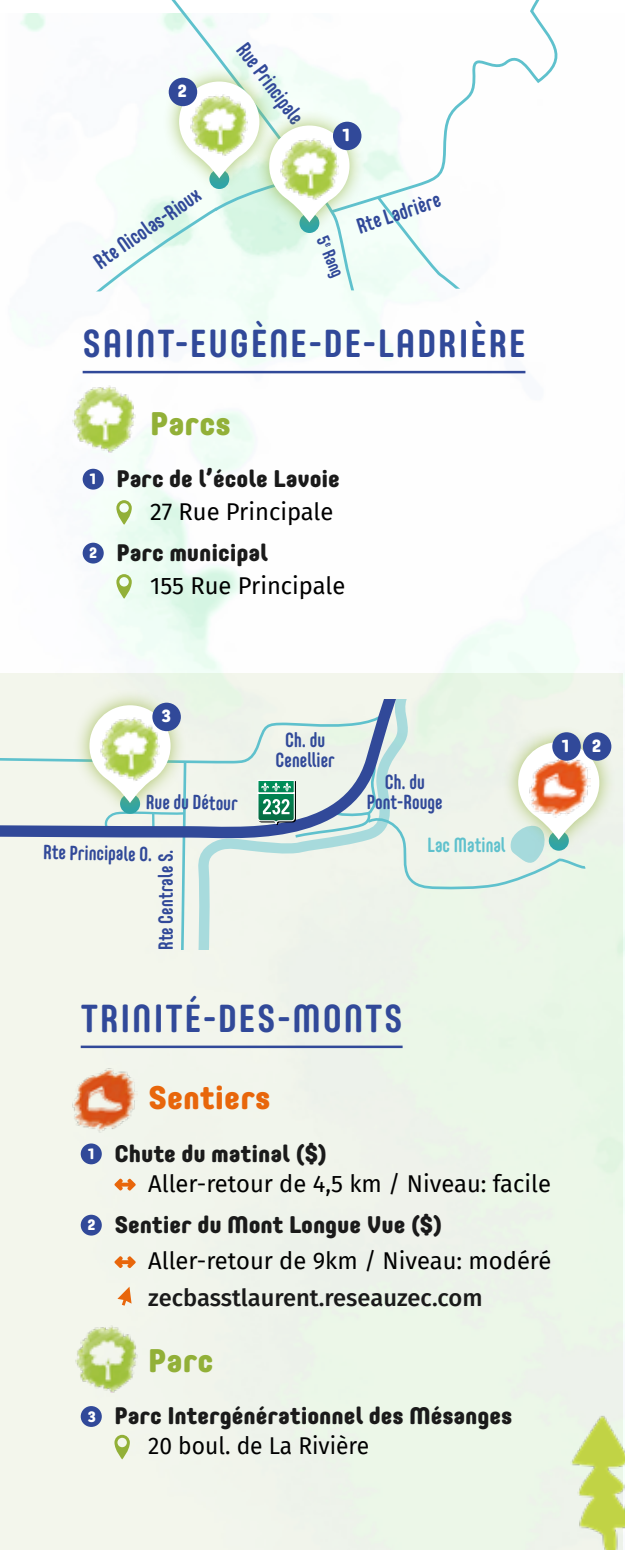
<style>
.page{position:relative;width:625px;height:1550px;background:#fff}
.page>*{position:absolute;margin:0;border:0;box-sizing:border-box;transform-origin:0 0}
.t1{font:700 condensed 38.75px "Core Mellow";letter-spacing:.05em;color:#314999}
.t2{font:800 32.5px "Core Mellow";color:#92b038}
.t3{font:800 32.5px "Core Mellow";color:#e8660b}
.t4{font:800 23.75px "Core Mellow";letter-spacing:-.005em;color:#1a1a1a}
.t5{font:23.75px "Fira Sans";color:#000}
.t6{font:500 23.75px "Fira Sans";color:#1a1a1a}
.t7{font:23.75px "Fira Sans";color:#000;scale:.96 1}
.t8{font:700 condensed 21.5px "Core Mellow";color:#314999;scale:.9 1}
.t9{font:700 condensed 21.5px "Core Mellow";color:#314999;scale:.86 1}
.t10{font:700 condensed 20.25px/20.2px "Core Mellow";letter-spacing:-.005em;color:#314999;text-align:center;scale:.9 1}
.t11{font:700 condensed 20.25px "Core Mellow";letter-spacing:-.005em;color:#5fc1cd;scale:.9 1}
.t12{font:700 condensed 18px "Core Mellow";color:#314999;scale:.9 1}
.t13{font:800 17.5px "Core Mellow";color:#fff}
.s1{font-size:15px;color:#fff}
</style>
<div class="page">
<img style="left:82px;top:291px;width:543px;height:880px">
<div style="left:0;top:673px;width:623px;height:877px;background:#f4f7ed"></div>
<img style="left:72px;top:1068px;width:66px;height:65px">
<img style="left:75px;top:1326px;width:63px;height:67px">
<hr style="left:81px;top:1046px;width:322px;height:2px;background:#314999">
<div style="left:81px;top:1143px;width:21px;height:21px;background:#314999;border-radius:50%"></div>
<svg style="left:114px;top:1179px;width:22px;height:12px"></svg>
<div style="left:81px;top:1215px;width:21px;height:21px;background:#314999;border-radius:50%"></div>
<svg style="left:114px;top:1256px;width:22px;height:12px"></svg>
<svg style="left:117px;top:1287px;width:15px;height:19px"></svg>
<div style="left:81px;top:1406px;width:21px;height:21px;background:#314999;border-radius:50%"></div>
<svg style="left:114px;top:1435px;width:16px;height:24px"></svg>
<svg style="left:20px;top:0;width:356px;height:291px"></svg>
<svg style="left:376px;top:214px;width:84px;height:77px"></svg>
<svg style="left:329px;top:0;width:229px;height:214px"></svg>
<div style="left:252px;top:109px;width:114px;height:128px;background:#92b038;opacity:.75"></div>
<div style="left:162px;top:65px;width:114px;height:128px;background:#92b038;opacity:.75"></div>
<svg style="left:20px;top:82px;width:330px;height:209px"></svg>
<img style="left:187px;top:93px;width:64px;height:64px">
<hr style="left:83px;top:371px;width:442px;height:2px;background:#314999">
<div style="left:83px;top:469px;width:21px;height:21px;background:#314999;border-radius:50%"></div>
<svg style="left:116px;top:500px;width:16px;height:25px"></svg>
<div style="left:83px;top:543px;width:21px;height:21px;background:#314999;border-radius:50%"></div>
<svg style="left:116px;top:574px;width:16px;height:25px"></svg>
<img style="left:72px;top:385px;width:66px;height:68px">
<div style="left:333px;top:122px;width:28px;height:28px;background:#314999;border-radius:50%"></div>
<div style="left:169px;top:78px;width:28px;height:28px;background:#314999;border-radius:50%"></div>
<div style="left:72px;top:689px;width:115px;height:129px;background:#92b038;opacity:.75"></div>
<div style="left:501px;top:726px;width:115px;height:129px;background:#92b038;opacity:.75"></div>
<svg style="left:0;top:700px;width:599px;height:249px"></svg>
<img style="left:527px;top:754px;width:64px;height:64px">
<div style="left:152px;top:703px;width:29px;height:28px;background:#314999;border-radius:50%"></div>
<div style="left:583px;top:732px;width:28px;height:29px;background:#314999;border-radius:50%"></div>
<img style="left:570px;top:1171px;width:55px;height:379px">
<div style="left:552px;top:732px;width:29px;height:29px;background:#314999;border-radius:50%"></div>
<p class="t13" style="left:177px;top:78px;width:11px">2</p>
<p class="t8" style="left:87px;top:250px;width:140px;rotate:-35deg">Rte Nicolas-Rioux</p>
<p class="t9" style="left:255px;top:35px;width:113px;rotate:53deg">Rue Principale</p>
<p class="t13" style="left:342px;top:122px;width:11px">1</p>
<p class="t12" style="left:335px;top:231px;width:49px;rotate:67deg">5<sup>e</sup> Rang</p>
<p class="t8" style="left:352px;top:212px;width:99px;rotate:-19deg">Rte Ladrière</p>
<h1 class="t1" style="left:83px;top:314px;width:444px">SAINT-EUGÈNE-DE-LADRIÈRE</h1>
<h2 class="t2" style="left:150px;top:399px;width:82px">Parcs</h2>
<p class="t4" style="left:89px;top:461px;width:253px"><span class="s1">1</span> Parc de l’école Lavoie</p>
<p class="t5" style="left:150px;top:494px;width:185px">27 Rue Principale</p>
<p class="t4" style="left:89px;top:535px;width:181px"><span class="s1">2</span> Parc municipal</p>
<p class="t5" style="left:150px;top:568px;width:197px">155 Rue Principale</p>
<p class="t13" style="left:161px;top:703px;width:11px">3</p>
<p class="t10" style="left:146px;top:790px;width:104px;rotate:1deg">Rue du Détour</p>
<p class="t10" style="left:43px;top:841px;width:123px;rotate:1deg">Rte Principale O.</p>
<p class="t10" style="left:155px;top:950px;width:114px;rotate:-90deg">Rte Centrale S.</p>
<p class="t10" style="left:276px;top:729px;width:68px">Ch. du<br>Cenellier</p>
<p class="t10" style="left:367px;top:770px;width:86px">Ch. du<br>Pont-Rouge</p>
<p class="t11" style="left:428px;top:830px;width:89px">Lac Matinal</p>
<h1 class="t1" style="left:81px;top:989px;width:323px">TRINITÉ-DES-MONTS</h1>
<p class="t13" style="left:561px;top:733px;width:42px">1 2</p>
<h2 class="t3" style="left:148px;top:1073px;width:124px">Sentiers</h2>
<p class="t4" style="left:87px;top:1135px;width:241px"><span class="s1">1</span> Chute du matinal ($)</p>
<p class="t5" style="left:148px;top:1166px;width:404px">Aller-retour de 4,5 km / Niveau: facile</p>
<p class="t4" style="left:87px;top:1207px;width:357px"><span class="s1">2</span> Sentier du Mont Longue Vue ($)</p>
<p class="t5" style="left:148px;top:1243px;width:405px">Aller-retour de 9km / Niveau: modéré</p>
<p class="t6" style="left:148px;top:1278px;width:336px">zecbasstlaurent.reseauzec.com</p>
<h2 class="t2" style="left:148px;top:1336px;width:67px">Parc</h2>
<p class="t4" style="left:87px;top:1398px;width:427px"><span class="s1">3</span> Parc Intergénérationnel des Mésanges</p>
<p class="t7" style="left:148px;top:1428px;width:232px">20 boul. de La Rivière</p>
</div>
